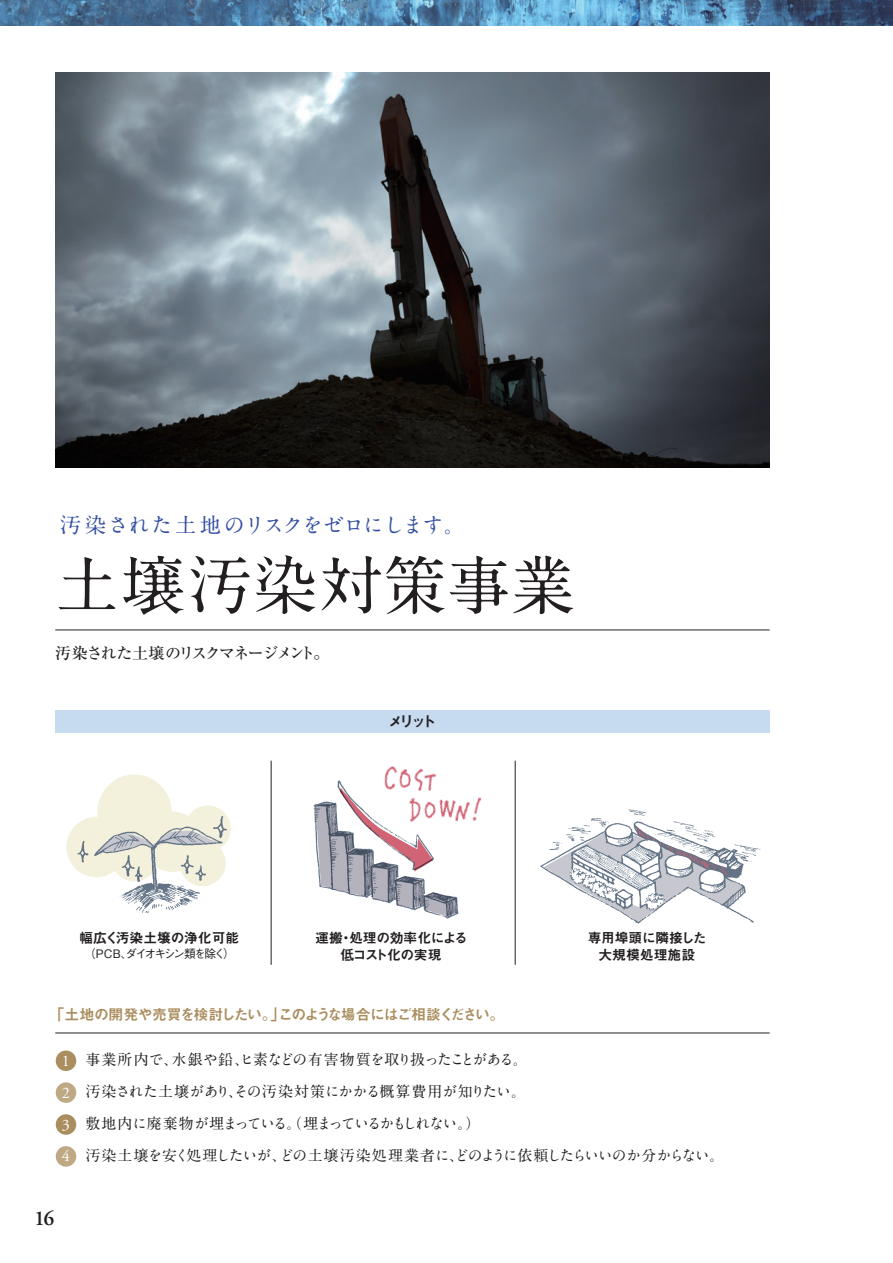
<style>
.page{position:relative;width:893px;height:1263px;background:#fff}
.page>*{position:absolute;margin:0;border:0;box-sizing:border-box;transform-origin:0 0}
.t1{font:700 63.75px "A1 Mincho Std";letter-spacing:.02em;color:#231f20}
.t2{font:700 21.3px "A1 Mincho Std";letter-spacing:-.03em;color:#324ea1}
.t3{font:600 21.3px "Adobe Garamond Pro";color:#231f20}
.t4{font:16.05px "Adobe Garamond Pro";color:#fff}
.t5{font:500 15.9px "Ryumin Pro";letter-spacing:-.105em;color:#231f20}
.t6{font:15.15px "Midashi Go Pr 6 N MB31";color:#231f20}
.t7{font:700 14.85px/32px "A1 Mincho Std";letter-spacing:-.045em;color:#231f20}
.t8{font:14.85px "Midashi Go Pr 6 N MB31";letter-spacing:-.095em;color:#aa8e5f}
.t9{font:13.8px/17px "Midashi Go Pr 6 N MB31";color:#231f20;text-align:center}
.t10{font:13.8px/17px "Midashi Go Pr 6 N MB31";letter-spacing:-.02em;color:#231f20;text-align:center}
.t11{font:500 11.7px "Gothic BBB Pr 6 N";letter-spacing:-.145em;color:#231f20}
</style>
<div class="page">
<img style="left:0;top:0;width:892px;height:26px">
<svg style="left:892px;top:0;width:1px;height:26px"></svg>
<hr style="left:271px;top:761px;width:1px;height:204px;background:#231f20">
<hr style="left:515px;top:761px;width:1px;height:204px;background:#231f20">
<div style="left:185px;top:805px;width:46px;height:47px;background:#f3f1db;border-radius:50%"></div>
<div style="left:97px;top:774px;width:75px;height:74px;background:#f3f1db;border-radius:50%"></div>
<img style="left:69px;top:811px;width:162px;height:102px">
<svg style="left:315px;top:787px;width:142px;height:129px"></svg>
<img style="left:363px;top:766px;width:119px;height:77px">
<img style="left:540px;top:809px;width:221px;height:115px">
<div style="left:56px;top:1050px;width:20px;height:21px;background:#aa8e5f;border-radius:50%"></div>
<div style="left:56px;top:1114px;width:20px;height:21px;background:#aa8e5f;border-radius:50%"></div>
<div style="left:56px;top:1082px;width:20px;height:21px;background:#bfa985;border-radius:50%"></div>
<div style="left:56px;top:1146px;width:20px;height:21px;background:#bfa985;border-radius:50%"></div>
<hr style="left:55px;top:1033px;width:715px;height:1px;background:#231f20">
<img style="left:55px;top:72px;width:715px;height:396px">
<hr style="left:55px;top:630px;width:715px;height:1px;background:#231f20">
<div style="left:55px;top:710px;width:715px;height:22px;background:#c6daf0"></div>
<h2 class="t2" style="left:60px;top:508px;width:407px">汚染された土地のリスクをゼロにします。</h2>
<h1 class="t1" style="left:55px;top:533px;width:521px">土壌汚染対策事業</h1>
<p class="t5" style="left:55px;top:641px;width:276px">汚染された土壌のリスクマネージメント。</p>
<p class="t6" style="left:388px;top:709px;width:50px">メリット</p>
<p class="t9" style="left:79px;top:928px;width:161px">幅広く汚染土壌の浄化可能</p>
<p class="t11" style="left:84px;top:944px;width:152px">（PCB、ダイオキシン類を除く）</p>
<p class="t10" style="left:315px;top:928px;width:154px">運搬・処理の効率化による低コスト化の実現</p>
<p class="t9" style="left:588px;top:928px;width:120px">専用埠頭に隣接した大規模処理施設</p>
<p class="t8" style="left:50px;top:1002px;width:456px">「土地の開発や売買を検討したい。」このような場合にはご相談ください。</p>
<p class="t4" style="left:62px;top:1051px;width:10px">1</p>
<p class="t4" style="left:62px;top:1083px;width:10px">2</p>
<p class="t4" style="left:62px;top:1115px;width:10px">3</p>
<p class="t4" style="left:62px;top:1147px;width:10px">4</p>
<p class="t7" style="left:85px;top:1042px;width:641px">事業所内で、水銀や鉛、ヒ素などの有害物質を取り扱ったことがある。<br>汚染された土壌があり、その汚染対策にかかる概算費用が知りたい。<br>敷地内に廃棄物が埋まっている。（埋まっているかもしれない。）<br>汚染土壌を安く処理したいが、どの土壌汚染処理業者に、どのように依頼したらいいのか分からない。</p>
<h2 class="t3" style="left:34px;top:1206px;width:22px">16</h2>
</div>
